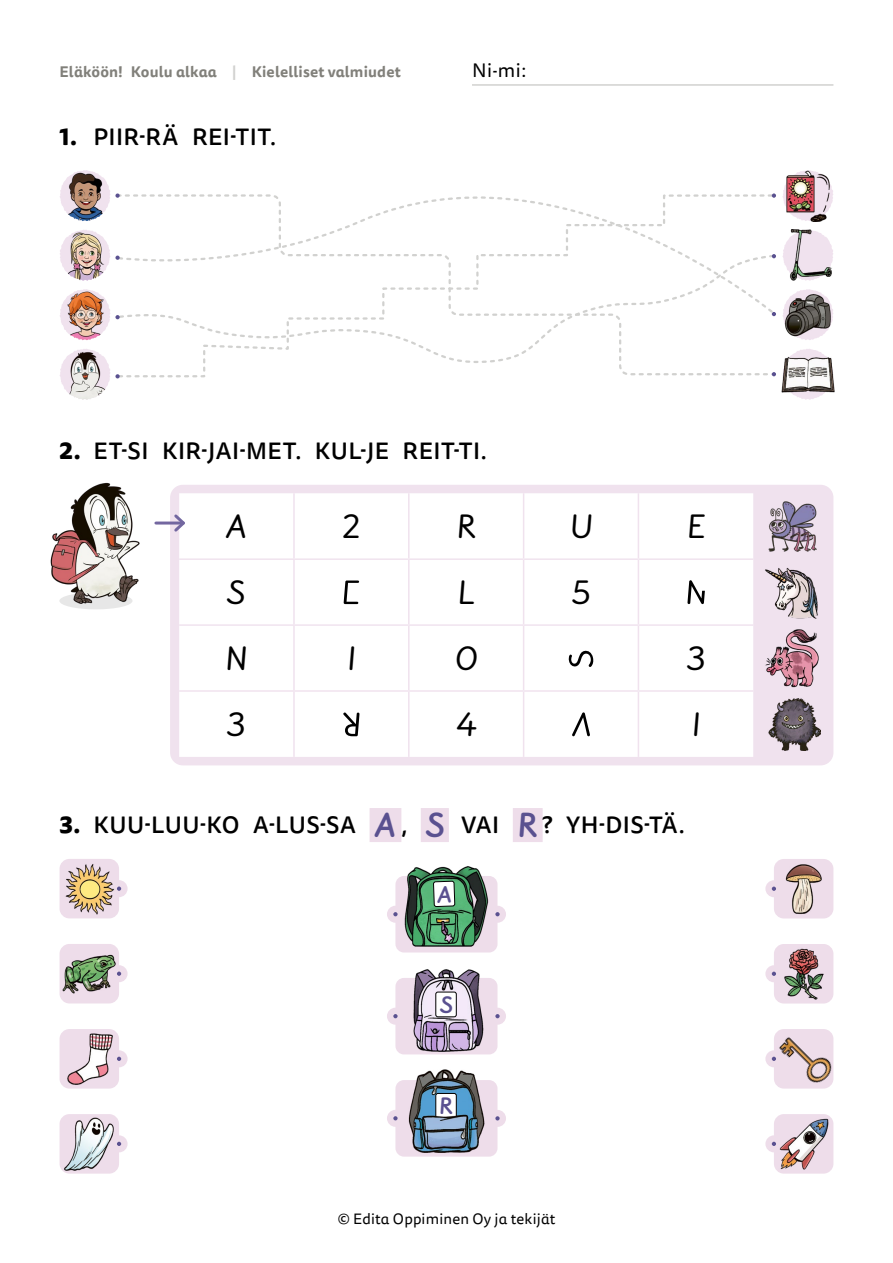
<style>
.page{position:relative;width:893px;height:1263px;background:#fff}
.page>*{position:absolute;margin:0;border:0;box-sizing:border-box;transform-origin:0 0}
.t1{font:32.55px "Alku Normaali";color:#000}
.t2{font:500 23.4px "Tisa Sans Pro";letter-spacing:.02em;color:#000}
.t3{font:22.95px "Alku Lihava";color:#5a5190}
.t4{font:19.5px "Tisa Sans Pro";color:#000}
.t5{font:700 15px "Tisa Sans Pro";letter-spacing:.01em;color:#81807a}
.t6{font:15px "Tisa Sans Pro";letter-spacing:.015em;color:#000}
.s1{color:#d1d1cf}
.s2{font-weight:800}
.s3{font-family:"Alku Lihava";font-weight:400;font-size:33.6px;color:#5a5190}
</style>
<div class="page">
<hr style="left:472px;top:84px;width:361px;height:2px;background:#d1d1cf">
<svg style="left:120px;top:316px;width:655px;height:62px"></svg>
<svg style="left:120px;top:194px;width:655px;height:122px"></svg>
<svg style="left:782px;top:245px;width:3px;height:20px"></svg>
<svg style="left:802px;top:289px;width:31px;height:51px"></svg>
<img style="left:783px;top:290px;width:49px;height:49px">
<img style="left:785px;top:230px;width:48px;height:51px">
<img style="left:782px;top:170px;width:51px;height:51px">
<img style="left:781px;top:349px;width:54px;height:51px">
<svg style="left:60px;top:170px;width:61px;height:51px"></svg>
<svg style="left:772px;top:193px;width:4px;height:5px"></svg>
<svg style="left:60px;top:230px;width:60px;height:51px"></svg>
<svg style="left:772px;top:254px;width:4px;height:4px"></svg>
<svg style="left:60px;top:289px;width:60px;height:51px"></svg>
<svg style="left:772px;top:312px;width:4px;height:4px"></svg>
<svg style="left:60px;top:349px;width:60px;height:51px"></svg>
<svg style="left:772px;top:372px;width:4px;height:4px"></svg>
<div style="left:60px;top:859px;width:59px;height:59px;background:#eeddea;border-radius:10px"></div>
<div style="left:774px;top:859px;width:59px;height:59px;background:#eeddea;border-radius:10px"></div>
<div style="left:60px;top:1114px;width:59px;height:59px;background:#eeddea;border-radius:10px"></div>
<div style="left:774px;top:1114px;width:59px;height:59px;background:#eeddea;border-radius:10px"></div>
<div style="left:60px;top:1029px;width:59px;height:59px;background:#eeddea;border-radius:10px"></div>
<div style="left:60px;top:944px;width:59px;height:59px;background:#eeddea;border-radius:10px"></div>
<div style="left:774px;top:944px;width:59px;height:59px;background:#eeddea;border-radius:10px"></div>
<div style="left:395px;top:876px;width:102px;height:76px;background:#eeddea;border-radius:9px"></div>
<div style="left:395px;top:1080px;width:102px;height:76px;background:#eeddea;border-radius:9px"></div>
<div style="left:395px;top:978px;width:102px;height:76px;background:#eeddea;border-radius:9px"></div>
<div style="left:111px;top:880px;width:17px;height:17px;background:#eeddea;border-radius:50%"></div>
<svg style="left:118px;top:886px;width:3px;height:5px"></svg>
<div style="left:765px;top:880px;width:17px;height:17px;background:#eeddea;border-radius:50%"></div>
<svg style="left:772px;top:886px;width:4px;height:5px"></svg>
<div style="left:111px;top:1135px;width:17px;height:17px;background:#eeddea;border-radius:50%"></div>
<svg style="left:117px;top:1142px;width:4px;height:4px"></svg>
<div style="left:765px;top:1135px;width:17px;height:17px;background:#eeddea;border-radius:50%"></div>
<svg style="left:772px;top:1142px;width:4px;height:4px"></svg>
<div style="left:111px;top:1050px;width:17px;height:17px;background:#eeddea;border-radius:50%"></div>
<svg style="left:117px;top:1057px;width:4px;height:4px"></svg>
<svg style="left:765px;top:1050px;width:17px;height:17px"></svg>
<div style="left:111px;top:965px;width:17px;height:17px;background:#eeddea;border-radius:50%"></div>
<svg style="left:117px;top:971px;width:4px;height:5px"></svg>
<div style="left:765px;top:965px;width:17px;height:17px;background:#eeddea;border-radius:50%"></div>
<svg style="left:772px;top:972px;width:4px;height:4px"></svg>
<div style="left:489px;top:906px;width:17px;height:17px;background:#eeddea;border-radius:50%"></div>
<svg style="left:495px;top:912px;width:5px;height:4px"></svg>
<div style="left:489px;top:1110px;width:17px;height:17px;background:#eeddea;border-radius:50%"></div>
<svg style="left:495px;top:1116px;width:5px;height:4px"></svg>
<div style="left:489px;top:1008px;width:17px;height:17px;background:#eeddea;border-radius:50%"></div>
<svg style="left:495px;top:1014px;width:5px;height:4px"></svg>
<div style="left:387px;top:906px;width:17px;height:17px;background:#eeddea;border-radius:50%"></div>
<svg style="left:393px;top:912px;width:5px;height:4px"></svg>
<div style="left:387px;top:1110px;width:17px;height:17px;background:#eeddea;border-radius:50%"></div>
<svg style="left:393px;top:1116px;width:5px;height:4px"></svg>
<div style="left:387px;top:1008px;width:17px;height:17px;background:#eeddea;border-radius:50%"></div>
<svg style="left:393px;top:1014px;width:5px;height:4px"></svg>
<div style="left:370px;top:808px;width:31px;height:34px;background:#eeddea"></div>
<div style="left:421px;top:808px;width:28px;height:34px;background:#eeddea"></div>
<div style="left:513px;top:808px;width:30px;height:34px;background:#eeddea"></div>
<img style="left:785px;top:864px;width:37px;height:50px">
<img style="left:61px;top:860px;width:57px;height:57px">
<img style="left:774px;top:1029px;width:59px;height:59px">
<img style="left:779px;top:1118px;width:50px;height:51px">
<img style="left:784px;top:948px;width:40px;height:52px">
<img style="left:63px;top:954px;width:53px;height:40px">
<img style="left:62px;top:1116px;width:55px;height:55px">
<img style="left:67px;top:1032px;width:50px;height:53px">
<div style="left:170px;top:485px;width:663px;height:280px;background:#f0e2ee;border-radius:13px"></div>
<div style="left:179px;top:493px;width:574px;height:264px;background:#fff"></div>
<hr style="left:293px;top:493px;width:2px;height:65px;background:#f0e2ee">
<hr style="left:408px;top:493px;width:2px;height:65px;background:#f0e2ee">
<hr style="left:523px;top:493px;width:1px;height:65px;background:#f0e2ee">
<hr style="left:638px;top:493px;width:1px;height:65px;background:#f0e2ee">
<hr style="left:293px;top:560px;width:2px;height:64px;background:#f0e2ee">
<hr style="left:408px;top:560px;width:2px;height:64px;background:#f0e2ee">
<hr style="left:523px;top:560px;width:1px;height:64px;background:#f0e2ee">
<hr style="left:638px;top:560px;width:1px;height:64px;background:#f0e2ee">
<hr style="left:293px;top:626px;width:2px;height:64px;background:#f0e2ee">
<hr style="left:408px;top:626px;width:2px;height:64px;background:#f0e2ee">
<hr style="left:523px;top:626px;width:1px;height:64px;background:#f0e2ee">
<hr style="left:638px;top:626px;width:1px;height:64px;background:#f0e2ee">
<hr style="left:293px;top:692px;width:2px;height:65px;background:#f0e2ee">
<hr style="left:408px;top:692px;width:2px;height:65px;background:#f0e2ee">
<hr style="left:523px;top:692px;width:1px;height:65px;background:#f0e2ee">
<hr style="left:638px;top:692px;width:1px;height:65px;background:#f0e2ee">
<hr style="left:179px;top:558px;width:115px;height:2px;background:#f0e2ee">
<hr style="left:294px;top:558px;width:115px;height:2px;background:#f0e2ee">
<hr style="left:409px;top:558px;width:115px;height:2px;background:#f0e2ee">
<hr style="left:524px;top:558px;width:114px;height:2px;background:#f0e2ee">
<hr style="left:638px;top:558px;width:115px;height:2px;background:#f0e2ee">
<hr style="left:179px;top:624px;width:115px;height:2px;background:#f0e2ee">
<hr style="left:294px;top:624px;width:115px;height:2px;background:#f0e2ee">
<hr style="left:409px;top:624px;width:115px;height:2px;background:#f0e2ee">
<hr style="left:524px;top:624px;width:114px;height:2px;background:#f0e2ee">
<hr style="left:638px;top:624px;width:115px;height:2px;background:#f0e2ee">
<hr style="left:179px;top:690px;width:115px;height:2px;background:#f0e2ee">
<hr style="left:294px;top:690px;width:115px;height:2px;background:#f0e2ee">
<hr style="left:409px;top:690px;width:115px;height:2px;background:#f0e2ee">
<hr style="left:524px;top:690px;width:114px;height:2px;background:#f0e2ee">
<hr style="left:638px;top:690px;width:115px;height:2px;background:#f0e2ee">
<svg style="left:344px;top:580px;width:15px;height:24px"></svg>
<svg style="left:687px;top:580px;width:18px;height:24px"></svg>
<svg style="left:568px;top:650px;width:26px;height:17px"></svg>
<svg style="left:343px;top:712px;width:16px;height:24px"></svg>
<svg style="left:572px;top:712px;width:18px;height:24px"></svg>
<hr style="left:156px;top:521px;width:27px;height:3px;background:#7367a0">
<svg style="left:172px;top:512px;width:16px;height:22px"></svg>
<img style="left:768px;top:698px;width:53px;height:53px">
<img style="left:768px;top:501px;width:49px;height:51px">
<img style="left:765px;top:567px;width:53px;height:52px">
<img style="left:765px;top:629px;width:54px;height:59px">
<img style="left:50px;top:482px;width:90px;height:127px">
<img style="left:404px;top:866px;width:85px;height:81px">
<img style="left:413px;top:969px;width:71px;height:83px">
<img style="left:408px;top:1069px;width:77px;height:83px">
<div style="left:436px;top:992px;width:20px;height:25px;background:#fff;border-radius:2px"></div>
<div style="left:435px;top:992px;width:22px;height:25px;border:1px solid #000;border-radius:2px"></div>
<div style="left:436px;top:1093px;width:20px;height:25px;background:#fff;border-radius:2px"></div>
<div style="left:435px;top:1093px;width:22px;height:25px;border:1px solid #000;border-radius:2px"></div>
<svg style="left:433px;top:881px;width:23px;height:66px;background:#7fa48b"></svg>
<p class="t5" style="left:60px;top:60px;width:343px">Eläköön! Koulu alkaa <span class="s1">|</span> Kielelliset valmiudet</p>
<p class="t2" style="left:60px;top:120px;width:218px"><span class="s2">1.</span> PIIR-RÄ REI-TIT.</p>
<p class="t4" style="left:472px;top:57px;width:56px">Ni-mi:</p>
<p class="t2" style="left:60px;top:435px;width:429px"><span class="s2">2.</span> ET-SI KIR-JAI-MET. KUL-JE REIT-TI.</p>
<h1 class="t1" style="left:225px;top:507px;width:23px">A</h1>
<h1 class="t1" style="left:342px;top:507px;width:20px">2</h1>
<h1 class="t1" style="left:456px;top:507px;width:21px">R</h1>
<h1 class="t1" style="left:569px;top:507px;width:25px">U</h1>
<h1 class="t1" style="left:687px;top:507px;width:20px">E</h1>
<h1 class="t1" style="left:227px;top:573px;width:21px">S</h1>
<h1 class="t1" style="left:458px;top:573px;width:19px">L</h1>
<h1 class="t1" style="left:571px;top:573px;width:21px">5</h1>
<h1 class="t1" style="left:225px;top:639px;width:24px">N</h1>
<h1 class="t1" style="left:347px;top:639px;width:10px">I</h1>
<h1 class="t1" style="left:454px;top:639px;width:25px">O</h1>
<h1 class="t1" style="left:687px;top:639px;width:21px">3</h1>
<h1 class="t1" style="left:227px;top:705px;width:21px">3</h1>
<h1 class="t1" style="left:456px;top:705px;width:21px">4</h1>
<h1 class="t1" style="left:690px;top:705px;width:13px">1</h1>
<p class="t2" style="left:60px;top:809px;width:627px"><span class="s2">3.</span> KUU-LUU-KO A-LUS-SA <span class="s3">A</span> , <span class="s3">S</span> VAI <span class="s3">R</span> ? YH-DIS-TÄ.</p>
<p class="t3" style="left:440px;top:991px;width:15px">S</p>
<p class="t3" style="left:439px;top:1092px;width:15px">R</p>
<p class="t6" style="left:338px;top:1208px;width:219px">© Edita Oppiminen Oy ja tekijät</p>
</div>
